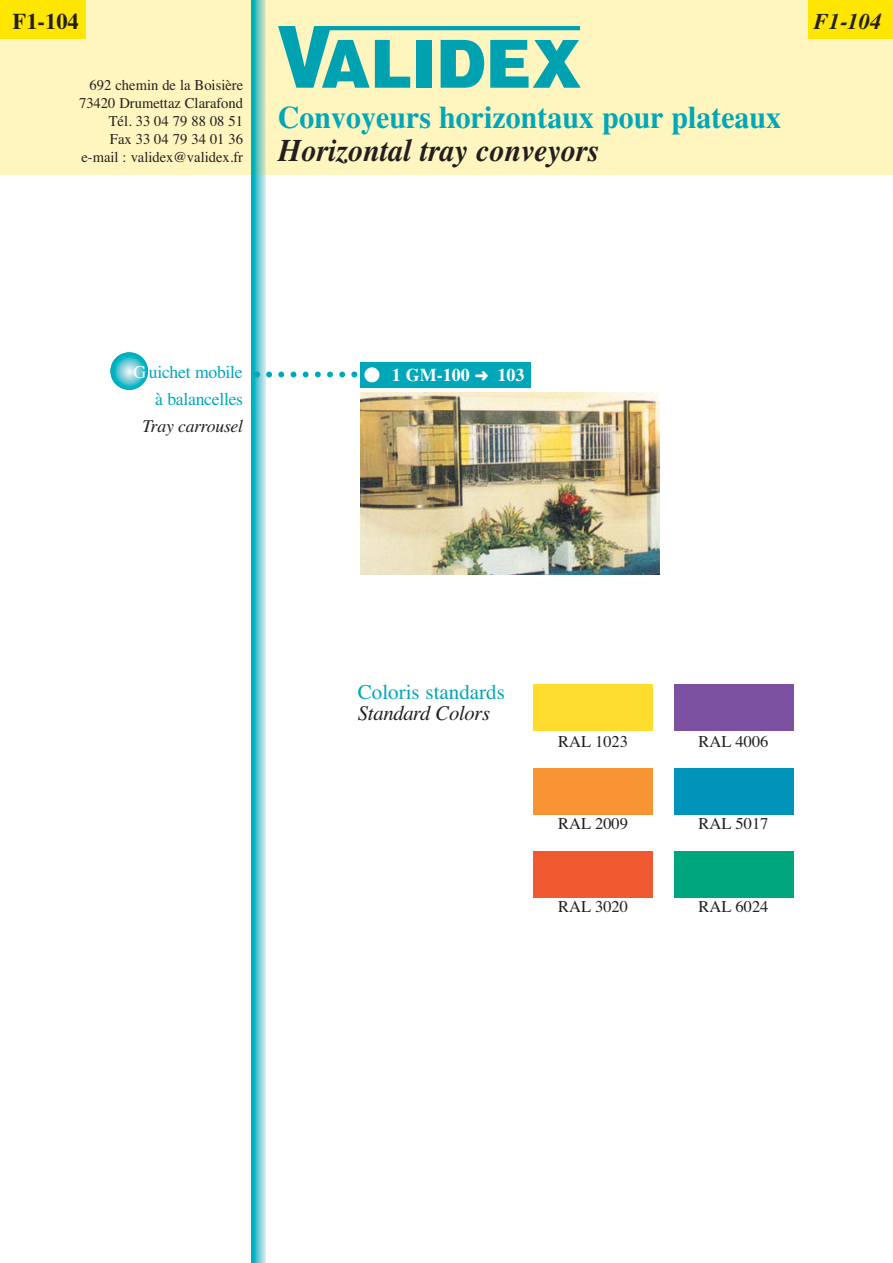
<style>
.page{position:relative;width:893px;height:1263px;background:#fff}
.page>*{position:absolute;margin:0;border:0;box-sizing:border-box;transform-origin:0 0}
.t1{font:700 31.5px "Times";color:#00a7b8;scale:.95 1}
.t2{font:italic 700 31.5px "Times";color:#231f20;scale:.95 1}
.t3{font:700 22.5px "Times";color:#231f20}
.t4{font:italic 700 22.5px "Times";color:#231f20}
.t5{font:21px "Times";color:#00a7b8}
.t6{font:italic 21px "Times";letter-spacing:-.015em;color:#231f20}
.t7{font:18px/27px "Times";letter-spacing:-.015em;color:#00a7b8;text-align:right}
.t8{font:italic 18px "Times";letter-spacing:-.015em;color:#231f20}
.t9{font:700 18px "Times";color:#fff}
.t10{font:16.5px "Times";color:#231f20}
.t11{font:15px/18px "Times";color:#231f20;text-align:right}
.s1{color:#fff}
</style>
<div class="page">
<svg style="left:251px;top:175px;width:15px;height:1088px;background:#62c9d4"></svg>
<div style="left:0;top:0;width:892px;height:175px;background:#fff5bf"></div>
<svg style="left:251px;top:0;width:15px;height:175px;background:#67c8bc"></svg>
<svg style="left:278px;top:26px;width:302px;height:62px"></svg>
<div style="left:0;top:0;width:85px;height:39px;background:#ffe600"></div>
<div style="left:808px;top:0;width:84px;height:39px;background:#ffe600"></div>
<svg style="left:110px;top:352px;width:38px;height:38px"></svg>
<img style="left:360px;top:392px;width:299px;height:183px">
<div style="left:360px;top:362px;width:170px;height:25px;background:#00a7b8"></div>
<div style="left:364px;top:367px;width:15px;height:15px;background:#fff;border-radius:50%"></div>
<svg style="left:254px;top:372px;width:103px;height:6px"></svg>
<div style="left:533px;top:685px;width:119px;height:46px;background:#ffdd2e"></div>
<div style="left:533px;top:768px;width:119px;height:46px;background:#f79433"></div>
<div style="left:533px;top:851px;width:119px;height:46px;background:#f15a30"></div>
<div style="left:674px;top:685px;width:119px;height:46px;background:#7c51a1"></div>
<div style="left:674px;top:768px;width:119px;height:46px;background:#0094bb"></div>
<div style="left:674px;top:851px;width:119px;height:46px;background:#00a77e"></div>
<h2 class="t3" style="left:13px;top:8px;width:68px">F1-104</h2>
<h2 class="t4" style="left:813px;top:14px;width:69px">F1-104</h2>
<p class="t11" style="left:79px;top:78px;width:165px">692 chemin de la Boisière<br>73420 Drumettaz Clarafond<br>Tél. 33 04 79 88 08 51<br>Fax 33 04 79 34 01 36 e-mail : validex@validex.fr</p>
<h1 class="t1" style="left:278px;top:99px;width:531px">Convoyeurs horizontaux pour plateaux</h1>
<h1 class="t2" style="left:278px;top:139px;width:339px">Horizontal tray conveyors</h1>
<p class="t7" style="left:133px;top:360px;width:111px"><span class="s1">G</span> uichet mobile à balancelles</p>
<p class="t8" style="left:142px;top:419px;width:102px">Tray carrousel</p>
<p class="t9" style="left:392px;top:364px;width:134px">1 GM-100 ➜ 103</p>
<h3 class="t5" style="left:358px;top:684px;width:148px">Coloris standards</h3>
<h3 class="t6" style="left:358px;top:705px;width:134px">Standard Colors</h3>
<p class="t10" style="left:558px;top:736px;width:71px">RAL 1023</p>
<p class="t10" style="left:698px;top:736px;width:71px">RAL 4006</p>
<p class="t10" style="left:558px;top:817px;width:71px">RAL 2009</p>
<p class="t10" style="left:698px;top:817px;width:71px">RAL 5017</p>
<p class="t10" style="left:558px;top:901px;width:71px">RAL 3020</p>
<p class="t10" style="left:698px;top:901px;width:71px">RAL 6024</p>
</div>
